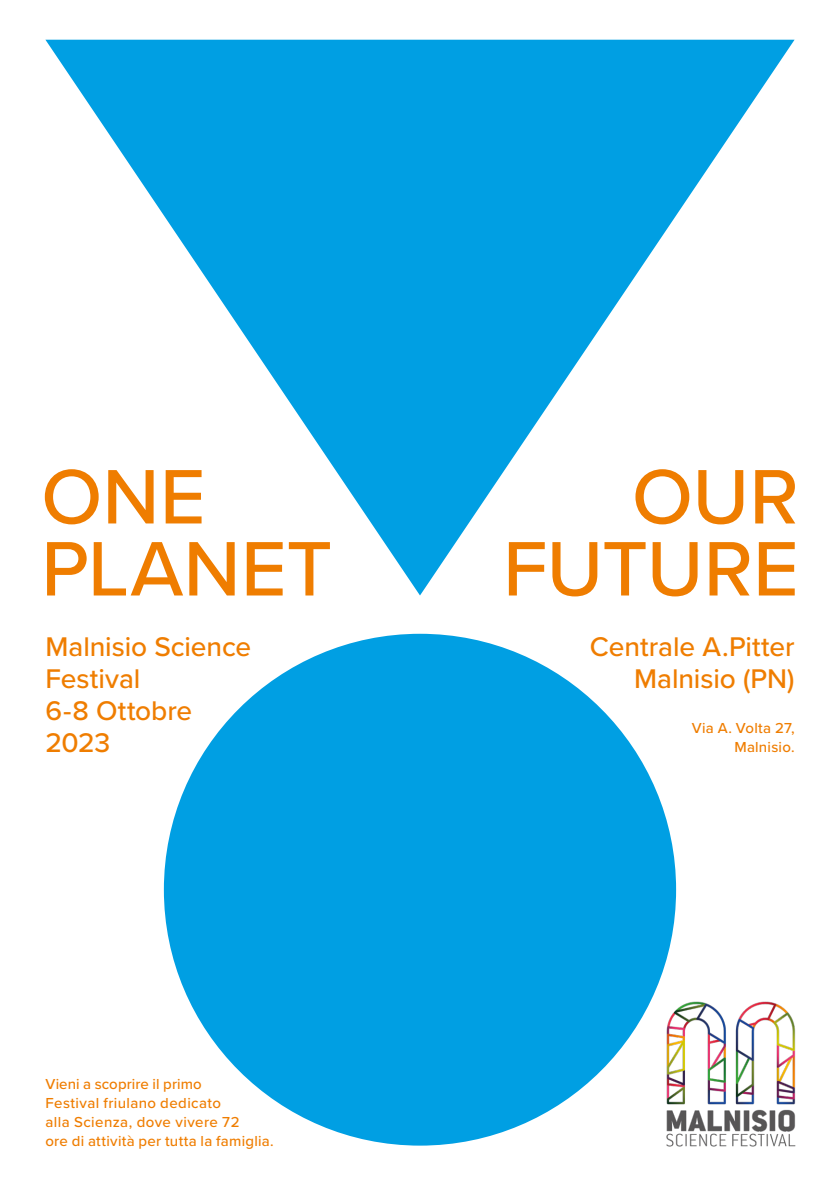
<style>
.page{position:relative;width:840px;height:1191px;background:#fff}
.page>*{position:absolute;margin:0;border:0;box-sizing:border-box;transform-origin:0 0}
.t1{font:500 80px/72px "Proxima Nova";color:#ef7d00}
.t2{font:500 28px/32px "Proxima Nova";letter-spacing:-.005em;color:#ef7d00;text-align:right}
.t3{font:500 15px/19px "Proxima Nova";letter-spacing:.02em;color:#ef7d00}
</style>
<div class="page">
<div style="left:164px;top:634px;width:511px;height:511px;background:#009fe3;border-radius:50%"></div>
<svg style="left:45px;top:40px;width:749px;height:555px"></svg>
<img style="left:666px;top:1001px;width:129px;height:145px">
<h1 class="t1" style="left:41px;top:458px;width:292px">ONE<br>PLANET</h1>
<h1 class="t1" style="left:502px;top:458px;width:297px;text-align:right">OUR<br>FUTURE</h1>
<h2 class="t2" style="left:45px;top:629px;width:207px;text-align:left">Malnisio Science<br>Festival<br>6-8 Ottobre<br>2023</h2>
<p class="t3" style="left:45px;top:1073px;width:230px">Vieni a scoprire il primo<br>Festival friulano dedicato<br>alla Scienza, dove vivere 72<br>ore di attività per tutta la famiglia.</p>
<h2 class="t2" style="left:589px;top:629px;width:206px">Centrale A.Pitter<br>Malnisio (PN)</h2>
<p class="t3" style="left:691px;top:718px;width:104px;text-align:right">Via A. Volta 27,<br>Malnisio.</p>
</div>
